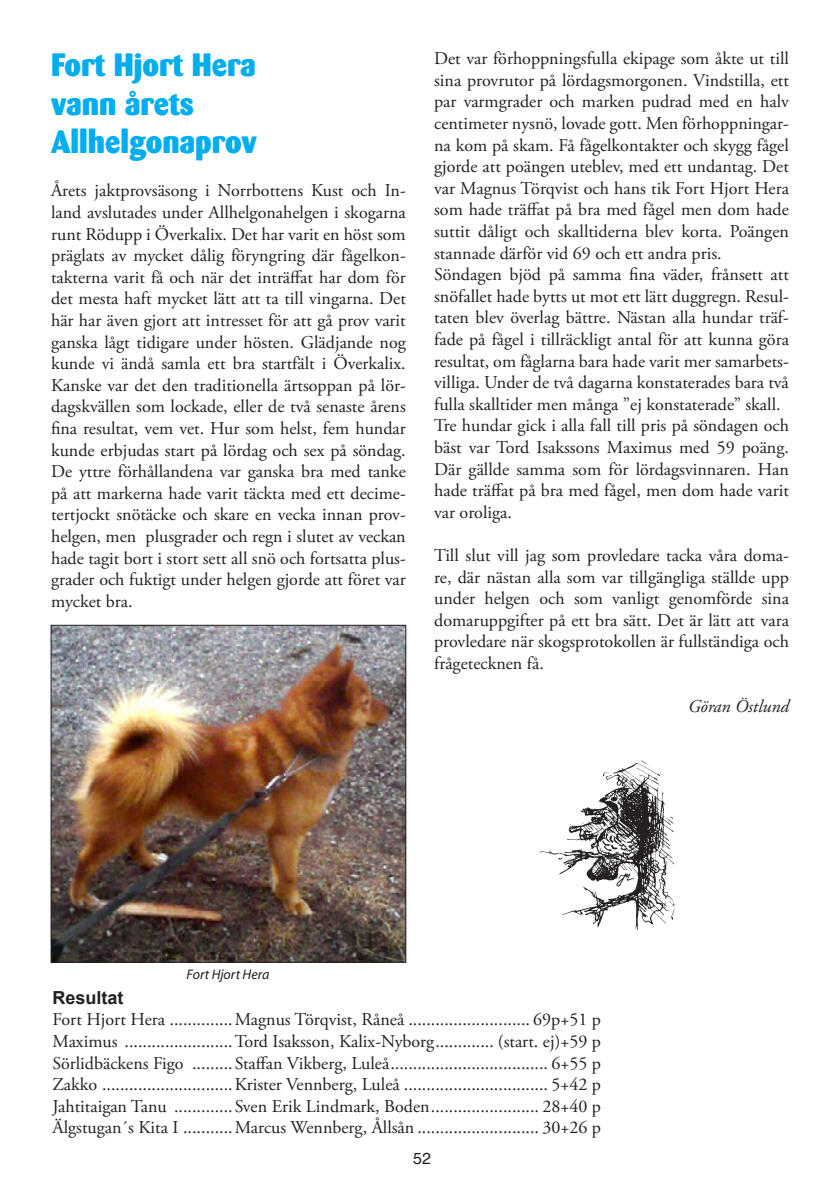
<style>
.page{position:relative;width:840px;height:1191px;background:#fff}
.page>*{position:absolute;margin:0;border:0;box-sizing:border-box;transform-origin:0 0}
.t1{font:800 32px "Barmeno";color:#00aeef}
.t2{font:18px/21.6px "Adobe Garamond Pro";color:#231f20;text-align:justify}
.t3{font:italic 18px "Adobe Garamond Pro";color:#231f20}
.t4{font:700 18px "Arial";color:#231f20}
.t5{font:16px "Helvetica";color:#231f20}
.Brödtext_fet_9p{font:italic 14px "Myriad";color:#231f20}
</style>
<div class="page">
<img style="left:52px;top:627px;width:352px;height:333px">
<div style="left:50px;top:625px;width:356px;height:337px;border:1px solid #231f20"></div>
<img style="left:539px;top:760px;width:136px;height:170px">
<p class="t1" style="left:51px;top:45px;width:206px">Fort Hjort Hera</p>
<p class="t1" style="left:51px;top:84px;width:144px">vann årets</p>
<p class="t1" style="left:51px;top:122px;width:207px">Allhelgonaprov</p>
<p class="t2" style="left:51px;top:180px;width:356px">Årets jaktprovsäsong i Norrbottens Kust och In&shy;land avslutades under Allhelgonahelgen i skogarna runt Rödupp i Överkalix. Det har varit en höst som präglats av mycket dålig föryngring där fågelkon&shy;takterna varit få och när det inträffat har dom för det mesta haft mycket lätt att ta till vingarna. Det här har även gjort att intresset för att gå prov varit ganska lågt tidigare under hösten. Glädjande nog kunde vi ändå samla ett bra startfält i Överkalix.<br>Kanske var det den traditionella ärtsoppan på lör&shy;dagskvällen som lockade, eller de två senaste årens fina resultat, vem vet. Hur som helst, fem hundar kunde erbjudas start på lördag och sex på söndag.<br>De yttre förhållandena var ganska bra med tanke på att markerna hade varit täckta med ett decime&shy;tertjockt snötäcke och skare en vecka innan prov&shy;helgen, men plusgrader och regn i slutet av veckan hade tagit bort i stort sett all snö och fortsatta plus&shy;grader och fuktigt under helgen gjorde att föret var mycket bra.</p>
<p class="t2" style="left:434px;top:48px;width:356px">Det var förhoppningsfulla ekipage som åkte ut till sina provrutor på lördagsmorgonen. Vindstilla, ett par varmgrader och marken pudrad med en halv centimeter nysnö, lovade gott. Men förhoppningar&shy;na kom på skam. Få fågelkontakter och skygg fågel gjorde att poängen uteblev, med ett undantag. Det var Magnus Törqvist och hans tik Fort Hjort Hera som hade träffat på bra med fågel men dom hade suttit dåligt och skalltiderna blev korta. Poängen stannade därför vid 69 och ett andra pris.</p>
<p class="t2" style="left:434px;top:264px;width:356px">Söndagen bjöd på samma fina väder, frånsett att snöfallet hade bytts ut mot ett lätt duggregn. Resul&shy;taten blev överlag bättre. Nästan alla hundar träf&shy;fade på fågel i tillräckligt antal för att kunna göra resultat, om fåglarna bara hade varit mer samarbets&shy;villiga. Under de två dagarna konstaterades bara två fulla skalltider men många ”ej konstaterade” skall.</p>
<p class="t2" style="left:434px;top:415px;width:356px">Tre hundar gick i alla fall till pris på söndagen och bäst var Tord Isakssons Maximus med 59 poäng.<br>Där gällde samma som för lördagsvinnaren. Han hade träffat på bra med fågel, men dom hade varit var oroliga.</p>
<p class="t2" style="left:434px;top:545px;width:356px">Till slut vill jag som provledare tacka våra doma&shy;re, där nästan alla som var tillgängliga ställde upp under helgen och som vanligt genomförde sina domaruppgifter på ett bra sätt. Det är lätt att vara provledare när skogsprotokollen är fullständiga och frågetecknen få.</p>
<p class="t3" style="left:688px;top:696px;width:102px">Göran Östlund</p>
<p class="Brödtext_fet_9p" style="left:186px;top:967px;width:84px">Fort Hjort Hera</p>
<p class="t4" style="left:52px;top:985px;width:73px">Resultat</p>
<p class="t2" style="left:52px;top:1009px;width:550px">Fort Hjort Hera ..............Magnus Törqvist, Råneå ........................... 69p+51 p</p>
<p class="t2" style="left:52px;top:1031px;width:550px">Maximus ........................Tord Isaksson, Kalix-Nyborg............. (start. ej)+59 p</p>
<p class="t2" style="left:52px;top:1052px;width:550px">Sörlidbäckens Figo .........Staffan Vikberg, Luleå................................... 6+55 p</p>
<p class="t2" style="left:52px;top:1074px;width:550px">Zakko .............................Krister Vennberg, Luleå ................................ 5+42 p</p>
<p class="t2" style="left:52px;top:1095px;width:550px">Jahtitaigan Tanu .............Sven Erik Lindmark, Boden........................ 28+40 p</p>
<p class="t2" style="left:52px;top:1117px;width:550px">Älgstugan´s Kita I ...........Marcus Wennberg, Ållsån ........................... 30+26 p</p>
<p class="t5" style="left:413px;top:1145px;width:19px">52</p>
</div>
